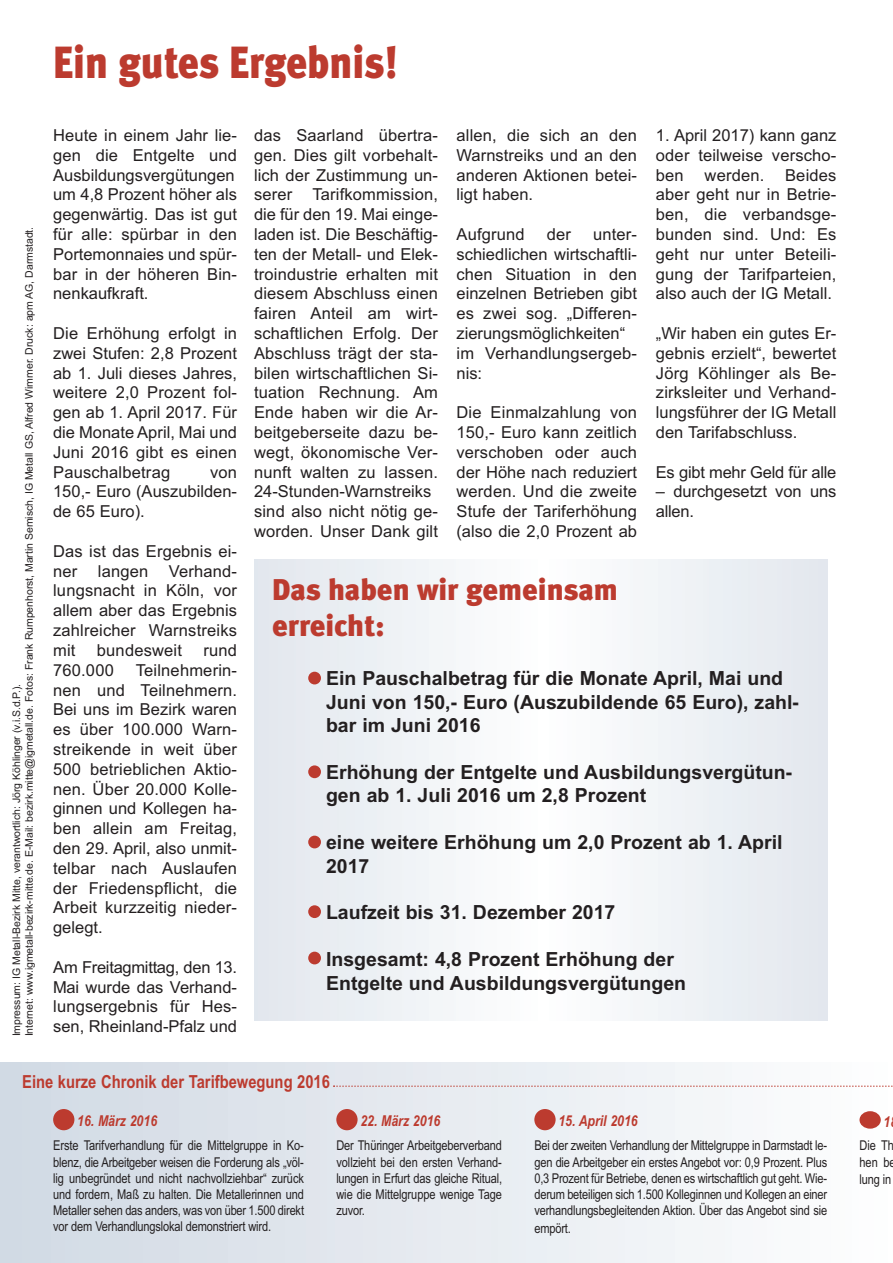
<style>
.page{position:relative;width:893px;height:1263px;background:#fff}
.page>*{position:absolute;margin:0;border:0;box-sizing:border-box;transform-origin:0 0}
.t1{font:900 45px "Meta";color:#bc3b2f;scale:.9 1}
.t2{font:900 30px/36px "Meta";color:#bc3b2f}
.t3{font:700 19.5px/23.4px "Arial";color:#231f20}
.t4{font:700 18px "Arial Narrow";color:#bc3b2f}
.t5{font:16.5px/19.8px "Arial";letter-spacing:.01em;color:#231f20;text-align:justify}
.t6{font:16.5px "Arial";letter-spacing:-.015em;color:#231f20}
.t7{font:italic 700 15px "Arial Narrow";color:#bc3b2f}
.t8{font:13.5px/16.2px "Arial Narrow";letter-spacing:-.015em;color:#231f20;text-align:justify}
.t9{font:10.5px/12.6px "Arial";letter-spacing:-.005em;color:#231f20}
</style>
<div class="page">
<div style="left:0;top:1063px;width:893px;height:200px;background:linear-gradient(to right,#d1d9e3,#fdfefe)"></div>
<div style="left:53px;top:1109px;width:21px;height:21px;background:#bc3b2f;border-radius:50%"></div>
<div style="left:336px;top:1109px;width:22px;height:21px;background:#bc3b2f;border-radius:50%"></div>
<div style="left:534px;top:1109px;width:22px;height:21px;background:#bc3b2f;border-radius:50%"></div>
<svg style="left:333px;top:1085px;width:560px;height:2px"></svg>
<div style="left:859px;top:1111px;width:22px;height:18px;background:#bc3b2f;border-radius:50%"></div>
<div style="left:254px;top:560px;width:573px;height:460px;background:linear-gradient(to right,#eff2f6,#f0f3f6)"></div>
<div style="left:308px;top:672px;width:13px;height:12px;background:#bc3b2f;border-radius:50%"></div>
<div style="left:308px;top:765px;width:13px;height:13px;background:#bc3b2f;border-radius:50%"></div>
<div style="left:308px;top:836px;width:13px;height:12px;background:#bc3b2f;border-radius:50%"></div>
<div style="left:308px;top:905px;width:13px;height:13px;background:#bc3b2f;border-radius:50%"></div>
<div style="left:308px;top:952px;width:13px;height:12px;background:#bc3b2f;border-radius:50%"></div>
<p class="t9" style="left:10px;top:1036px;width:811px;rotate:-90deg">Impressum: IG Metall-Bezirk Mitte, verantwortlich: Jörg Köhlinger (v.i.S.d.P.).<br>Internet: www.igmetall-bezirk-mitte.de. E-Mail: bezirk.mitte@igmetall.de. Fotos: Frank Rumpenhorst, Martin Semisch, IG Metall GS, Alfred Wimmer. Druck: apm AG, Darmstadt.</p>
<h1 class="t1" style="left:53px;top:47px;width:384px">Ein gutes Ergebnis!</h1>
<p class="t5" style="left:53px;top:125px;width:185px;text-align:left">Heute in einem Jahr lie&shy;gen die Entgelte und<br>Ausbildungsvergütungen um 4,8 Prozent höher als gegenwärtig. Das ist gut für alle: spürbar in den<br>Portemonnaies und spür&shy;bar in der höheren Bin&shy;nenkaufkraft.</p>
<p class="t5" style="left:53px;top:323px;width:185px">Die Erhöhung erfolgt in zwei Stufen: 2,8 Prozent ab 1. Juli dieses Jahres, weitere 2,0 Prozent fol&shy;gen ab 1. April 2017. Für die Monate April, Mai und Juni 2016 gibt es einen Pauschalbetrag</p>
<p class="t5" style="left:53px;top:462px;width:185px;text-indent:157px">von 150,- Euro (Auszubilden&shy;de 65 Euro).</p>
<p class="t5" style="left:53px;top:541px;width:185px">Das ist das Ergebnis ei&shy;ner langen Verhand&shy;lungsnacht in Köln, vor allem aber das Ergebnis zahlreicher Warnstreiks mit</p>
<p class="t5" style="left:97px;top:640px;width:87px">bundesweit</p>
<p class="t5" style="left:203px;top:640px;width:35px">rund</p>
<p class="t5" style="left:53px;top:660px;width:62px">760.000</p>
<p class="t5" style="left:53px;top:660px;width:185px;text-indent:83px">Teilnehmerin&shy;nen und Teilnehmern.<br>Bei uns im Bezirk waren es über 100.000 Warn&shy;streikende in weit über 500 betrieblichen Aktio&shy;nen. Über 20.000 Kolle&shy;ginnen und Kollegen ha&shy;ben allein am Freitag, den 29. April, also unmit&shy;telbar nach Auslaufen der Friedenspflicht, die Arbeit kurzzeitig nieder&shy;gelegt.</p>
<p class="t5" style="left:53px;top:957px;width:185px">Am Freitagmittag, den 13.<br>Mai wurde das Verhand&shy;lungsergebnis für Hes&shy;sen, Rheinland-Pfalz und</p>
<p class="t5" style="left:254px;top:125px;width:185px;text-align:left">das Saarland übertra&shy;gen. Dies gilt vorbehalt&shy;lich der Zustimmung un&shy;serer Tarifkommission, die für den 19. Mai einge&shy;laden ist. Die Beschäftig&shy;ten der Metall- und Elek&shy;troindustrie erhalten mit diesem Abschluss einen fairen Anteil am wirt&shy;schaftlichen Erfolg. Der<br>Abschluss trägt der sta&shy;bilen wirtschaftlichen Si&shy;tuation Rechnung. Am<br>Ende haben wir die Ar&shy;beitgeberseite dazu be&shy;wegt, ökonomische Ver&shy;nunft walten zu lassen.<br>24-Stunden-Warnstreiks sind also nicht nötig ge&shy;worden. Unser Dank gilt</p>
<p class="t5" style="left:456px;top:125px;width:182px">allen, die sich an den Warnstreiks und an den anderen Aktionen betei&shy;ligt haben.</p>
<p class="t5" style="left:456px;top:224px;width:70px">Aufgrund</p>
<p class="t5" style="left:547px;top:224px;width:26px">der</p>
<p class="t5" style="left:456px;top:224px;width:182px;text-align:left;text-indent:137px">unter&shy;schiedlichen wirtschaftli&shy;chen Situation in den einzelnen Betrieben gibt es zwei sog. „Differen&shy;zierungsmöglichkeiten“ im Verhandlungsergeb&shy;nis:</p>
<p class="t5" style="left:456px;top:403px;width:182px">Die Einmalzahlung von 150,- Euro kann zeitlich verschoben oder auch der Höhe nach reduziert werden. Und die zweite Stufe der Tariferhöhung (also die 2,0 Prozent ab</p>
<p class="t5" style="left:656px;top:125px;width:182px">1. April 2017) kann ganz oder teilweise verscho&shy;ben</p>
<p class="t5" style="left:656px;top:165px;width:182px;text-indent:129px">Beides aber geht nur in Betrie&shy;ben, die verbandsge&shy;bunden sind. Und: Es geht nur unter Beteili&shy;gung der Tarifparteien, also auch der IG Metall.</p>
<p class="t5" style="left:656px;top:323px;width:182px">„Wir haben ein gutes Er&shy;gebnis erzielt“, bewertet Jörg Köhlinger als Be&shy;zirksleiter und Verhand&shy;lungsführer der IG Metall den Tarifabschluss.</p>
<p class="t6" style="left:656px;top:462px;width:182px">Es gibt mehr Geld für alle</p>
<p class="t5" style="left:656px;top:482px;width:182px">– durchgesetzt von uns allen.</p>
<p class="t5" style="left:705px;top:165px;width:61px">werden.</p>
<h2 class="t2" style="left:272px;top:574px;width:347px">Das haben wir gemeinsam erreicht:</h2>
<p class="t3" style="left:326px;top:667px;width:474px">Ein Pauschalbetrag für die Monate April, Mai und<br>Juni von 150,- Euro (Auszubildende 65 Euro), zahl&shy;bar im Juni 2016</p>
<p class="t3" style="left:326px;top:761px;width:468px">Erhöhung der Entgelte und Ausbildungsvergütun&shy;gen ab 1. Juli 2016 um 2,8 Prozent</p>
<p class="t3" style="left:326px;top:831px;width:458px">eine weitere Erhöhung um 2,0 Prozent ab 1. April<br>2017</p>
<p class="t3" style="left:326px;top:901px;width:291px">Laufzeit bis 31. Dezember 2017</p>
<p class="t3" style="left:326px;top:948px;width:362px">Insgesamt: 4,8 Prozent Erhöhung der<br>Entgelte und Ausbildungsvergütungen</p>
<p class="t4" style="left:22px;top:1071px;width:309px">Eine kurze Chronik der Tarifbewegung 2016</p>
<p class="t7" style="left:77px;top:1112px;width:82px">16. März 2016</p>
<p class="t7" style="left:360px;top:1112px;width:82px">22. März 2016</p>
<p class="t7" style="left:558px;top:1112px;width:81px">15. April 2016</p>
<p class="t8" style="left:53px;top:1138px;width:252px">Erste Tarifverhandlung für die Mittelgruppe in Ko&shy;blenz, die Arbeitgeber weisen die Forderung als „völ&shy;lig unbegründet und nicht nachvollziehbar“ zurück und fordern, Maß zu halten. Die Metallerinnen und Metaller sehen das anders, was von über 1.500 direkt vor dem Verhandlungslokal demonstriert wird.</p>
<p class="t8" style="left:336px;top:1138px;width:167px">Der Thüringer Arbeitgeberverband vollzieht bei den ersten Verhand&shy;lungen in Erfurt das gleiche Ritual, wie die Mittelgruppe wenige Tage zuvor.</p>
<p class="t8" style="left:534px;top:1137px;width:294px">Bei der zweiten Verhandlung der Mittelgruppe in Darmstadt le&shy;gen die Arbeitgeber ein erstes Angebot vor: 0,9 Prozent. Plus 0,3 Prozent für Betriebe, denen es wirtschaftlich gut geht. Wie&shy;derum beteiligen sich 1.500 Kolleginnen und Kollegen an einer verhandlungsbegleitenden Aktion. Über das Angebot sind sie empört.</p>
<p class="t7" style="left:883px;top:1113px;width:8px">1</p>
<p class="t8" style="left:859px;top:1137px;width:38px;line-height:16.8px;text-align:left">Die Th hen be lung in</p>
</div>
